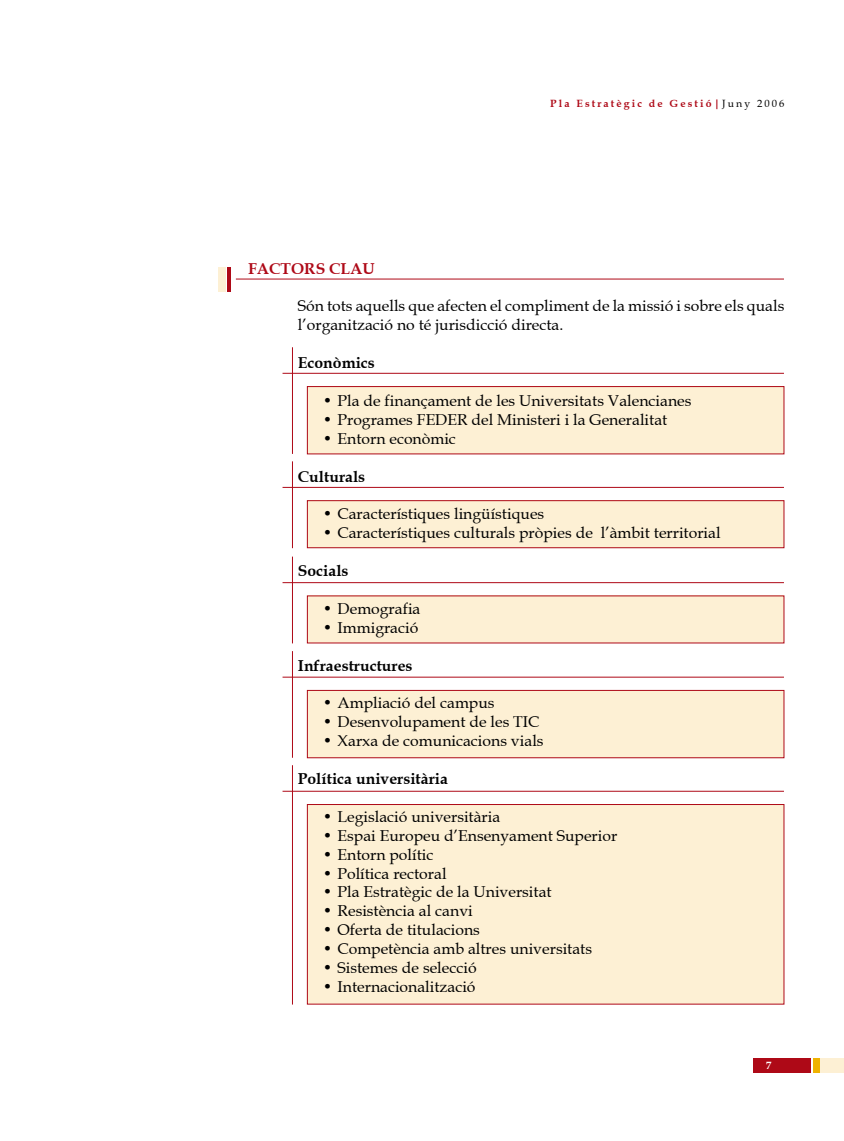
<style>
.page{position:relative;width:844px;height:1141px;background:#fff}
.page>*{position:absolute;margin:0;border:0;box-sizing:border-box;transform-origin:0 0}
.t1{font:15.75px/18.9px "Book Antiqua";color:#000}
.t2{font:700 15.75px "Book Antiqua";color:#000}
.t3{font:700 15.75px "Book Antiqua";color:#ae0917}
.t4{font:700 10.5px "Book Antiqua";letter-spacing:.2em;color:#ae0917}
.s1{font-weight:400;color:#000}
</style>
<div class="page">
<div style="left:753px;top:1058px;width:58px;height:15px;background:#ae0917"></div>
<div style="left:813px;top:1058px;width:30px;height:15px;background:#fdf0d4"></div>
<div style="left:813px;top:1058px;width:6px;height:15px;background:#efb200"></div>
<div style="left:307px;top:804px;width:476px;height:200px;background:#fdf0d4"></div>
<div style="left:307px;top:804px;width:477px;height:201px;border:1px solid #ae0917"></div>
<div style="left:307px;top:690px;width:476px;height:68px;background:#fdf0d4"></div>
<div style="left:307px;top:690px;width:477px;height:68px;border:1px solid #ae0917"></div>
<div style="left:307px;top:596px;width:476px;height:47px;background:#fdf0d4"></div>
<div style="left:307px;top:501px;width:476px;height:47px;background:#fdf0d4"></div>
<div style="left:307px;top:500px;width:477px;height:48px;border:1px solid #ae0917"></div>
<div style="left:307px;top:387px;width:476px;height:67px;background:#fdf0d4"></div>
<div style="left:307px;top:386px;width:477px;height:68px;border:1px solid #ae0917"></div>
<hr style="left:282px;top:791px;width:501px;height:1px;background:#ae0917">
<hr style="left:292px;top:765px;width:1px;height:240px;background:#ae0917">
<hr style="left:282px;top:677px;width:501px;height:1px;background:#ae0917">
<hr style="left:292px;top:651px;width:1px;height:107px;background:#ae0917">
<hr style="left:282px;top:582px;width:501px;height:1px;background:#ae0917">
<hr style="left:292px;top:557px;width:1px;height:86px;background:#ae0917">
<hr style="left:282px;top:487px;width:501px;height:1px;background:#ae0917">
<hr style="left:292px;top:461px;width:1px;height:87px;background:#ae0917">
<div style="left:218px;top:267px;width:7px;height:24px;background:#fdf0d4"></div>
<hr style="left:227px;top:267px;width:3px;height:24px;background:#ae0917">
<hr style="left:236px;top:279px;width:547px;height:1px;background:#ae0917">
<hr style="left:282px;top:373px;width:501px;height:1px;background:#ae0917">
<hr style="left:292px;top:347px;width:1px;height:107px;background:#ae0917">
<p class="t4" style="left:550px;top:97px;width:235px">Pla Estratègic de Gestió|<span class="s1">Juny 2006</span></p>
<p class="t3" style="left:248px;top:259px;width:21px">FACTORS</p>
<p class="t3" style="left:329px;top:259px;width:13px">CLAU</p>
<p class="t1" style="left:298px;top:297px;width:488px">Són tots aquells que afecten el compliment de la missió i sobre els quals l’organització no té jurisdicció directa.</p>
<p class="t2" style="left:298px;top:354px;width:78px">Econòmics</p>
<p class="t1" style="left:322px;top:391px;width:370px">• Pla de finançament de les Universitats Valencianes</p>
<p class="t1" style="left:322px;top:410px;width:346px">• Programes FEDER del Ministeri i la Generalitat</p>
<p class="t1" style="left:322px;top:429px;width:135px">• Entorn econòmic</p>
<p class="t2" style="left:298px;top:467px;width:69px">Culturals</p>
<p class="t1" style="left:322px;top:505px;width:223px">• Característiques lingüístiques</p>
<p class="t1" style="left:322px;top:523px;width:399px">• Característiques culturals pròpies de l’àmbit territorial</p>
<p class="t2" style="left:298px;top:562px;width:52px">Socials</p>
<p class="t1" style="left:322px;top:599px;width:99px">• Demografia</p>
<p class="t1" style="left:322px;top:618px;width:97px">• Immigració</p>
<p class="t2" style="left:298px;top:656px;width:116px">Infraestructures</p>
<p class="t1" style="left:322px;top:694px;width:173px">• Ampliació del campus</p>
<p class="t1" style="left:322px;top:712px;width:218px">• Desenvolupament de les TIC</p>
<p class="t1" style="left:322px;top:731px;width:222px">• Xarxa de comunicacions vials</p>
<p class="t2" style="left:298px;top:769px;width:152px">Política universitària</p>
<p class="t1" style="left:322px;top:807px;width:179px">• Legislació universitària</p>
<p class="t1" style="left:322px;top:826px;width:296px">• Espai Europeu d’Ensenyament Superior</p>
<p class="t1" style="left:322px;top:845px;width:112px">• Entorn polític</p>
<p class="t1" style="left:322px;top:864px;width:125px">• Política rectoral</p>
<p class="t1" style="left:322px;top:883px;width:230px">• Pla Estratègic de la Universitat</p>
<p class="t1" style="left:322px;top:901px;width:152px">• Resistència al canvi</p>
<p class="t1" style="left:322px;top:920px;width:159px">• Oferta de titulacions</p>
<p class="t1" style="left:322px;top:939px;width:271px">• Competència amb altres universitats</p>
<p class="t1" style="left:322px;top:958px;width:155px">• Sistemes de selecció</p>
<p class="t1" style="left:322px;top:977px;width:154px">• Internacionalització</p>
</div>
